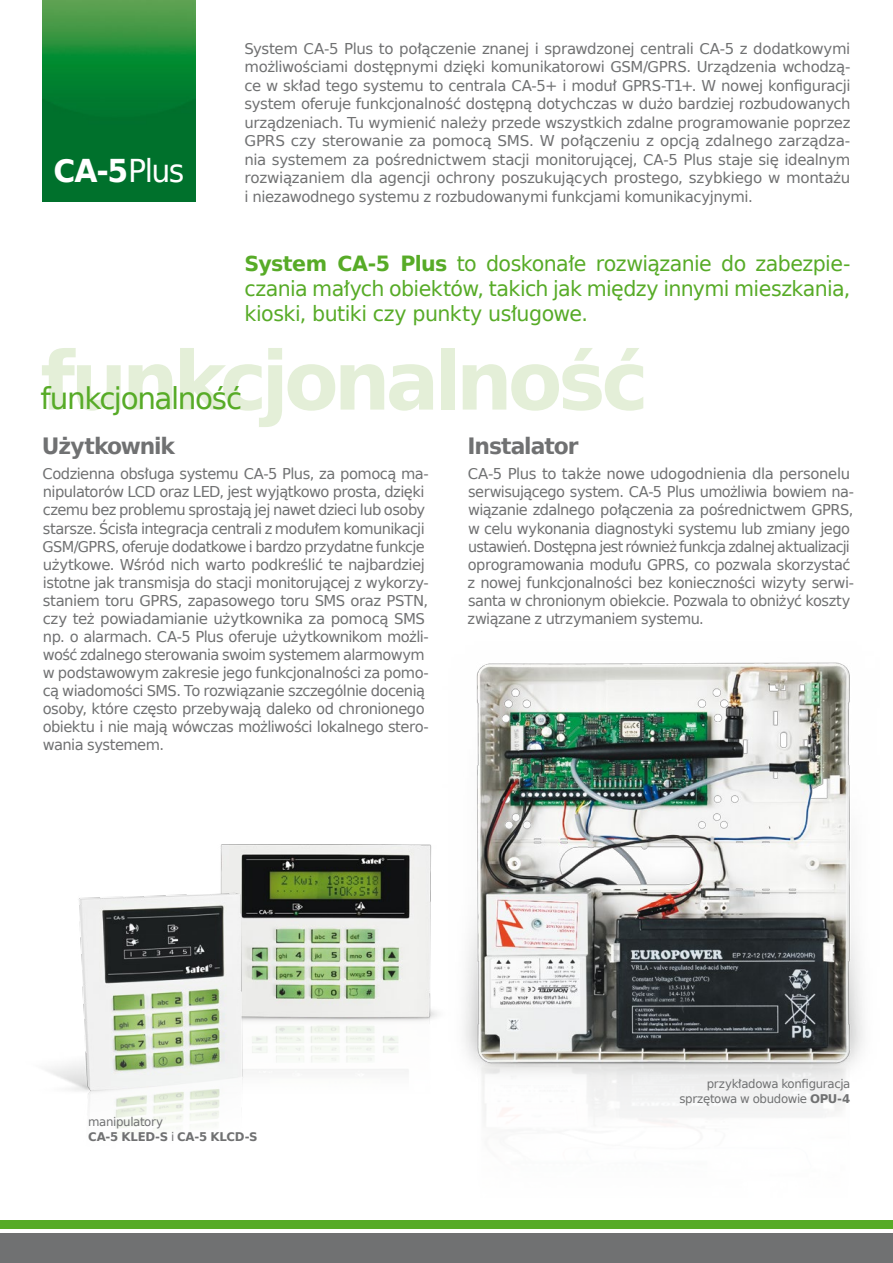
<style>
.page{position:relative;width:893px;height:1263px;background:#fff}
.page>*{position:absolute;margin:0;border:0;box-sizing:border-box;transform-origin:0 0}
.t1{font:700 81px "Prima Sans EU";letter-spacing:-.06em;color:#e4efd8}
.t2{font:700 31.5px "Prima Sans EU";color:#fff;scale:.95 1}
.t3{font:30px "Prima Sans EU";letter-spacing:-.045em;color:#57ab27}
.Śródtytuł{font:700 22.5px "Prima Sans EU";letter-spacing:-.05em;color:#707172}
.t4{font:21px/25.2px "Prima Sans EU";letter-spacing:-.025em;color:#57ab27;text-align:justify}
.text{font:15px/18px "Prima Sans EU";letter-spacing:-.035em;color:#707172}
.t5{font:12px "Prima Sans EU";letter-spacing:-.03em;color:#707172}
.t6{font:700 12px "Prima Sans EU";letter-spacing:-.015em;color:#707172}
.s1{font-weight:400}
.s2{font-weight:700}
</style>
<div class="page">
<img style="left:43px;top:0;width:153px;height:202px">
<div style="left:0;top:1233px;width:893px;height:30px;background:#707172"></div>
<div style="left:0;top:1220px;width:893px;height:9px;background:#57ab27"></div>
<img style="left:470px;top:662px;width:393px;height:461px">
<img style="left:220px;top:844px;width:250px;height:228px">
<img style="left:46px;top:856px;width:280px;height:276px">
<p class="t2" style="left:54px;top:149px;width:139px">CA-5 <span class="s1">Plus</span></p>
<p class="text" style="left:244px;top:39px;width:607px;line-height:18.5px;text-align:justify">System CA-5 Plus to połączenie znanej i sprawdzonej centrali CA-5 z dodatkowymi możliwościami dostępnymi dzięki komunikatorowi GSM/GPRS. Urządzenia wchodzą&shy;ce w skład tego systemu to centrala CA-5+ i moduł GPRS-T1+. W nowej konfiguracji system oferuje funkcjonalność dostępną dotychczas w dużo bardziej rozbudowanych urządzeniach. Tu wymienić należy przede wszystkich zdalne programowanie poprzez GPRS czy sterowanie za pomocą SMS. W połączeniu z opcją zdalnego zarządza&shy;nia systemem za pośrednictwem stacji monitorującej, CA-5 Plus staje się idealnym rozwiązaniem dla agencji ochrony poszukujących prostego, szybkiego w montażu i niezawodnego systemu z rozbudowanymi funkcjami komunikacyjnymi.</p>
<p class="t4" style="left:244px;top:250px;width:607px"><span class="s2">System CA-5 Plus</span> to doskonałe rozwiązanie do zabezpie&shy;czania małych obiektów, takich jak między innymi mieszkania, kioski, butiki czy punkty usługowe.</p>
<p class="t1" style="left:40px;top:324px;width:610px">funkcjonalność</p>
<p class="t3" style="left:40px;top:378px;width:203px">funkcjonalność</p>
<p class="Śródtytuł" style="left:42px;top:430px;width:135px">Użytkownik</p>
<p class="text" style="left:43px;top:465px;width:388px">Codzienna obsługa systemu CA-5 Plus, za pomocą ma&shy;nipulatorów LCD oraz LED, jest wyjątkowo prosta, dzięki czemu bez problemu sprostają jej nawet dzieci lub osoby starsze. Ścisła integracja centrali z modułem komunikacji GSM/GPRS, oferuje dodatkowe i bardzo przydatne funkcje użytkowe. Wśród nich warto podkreślić te najbardziej istotne jak transmisja do stacji monitorującej z wykorzy&shy;staniem toru GPRS, zapasowego toru SMS oraz PSTN, czy też powiadamianie użytkownika za pomocą SMS np. o alarmach. CA-5 Plus oferuje użytkownikom możli&shy;wość zdalnego sterowania swoim systemem alarmowym w podstawowym zakresie jego funkcjonalności za pomo&shy;cą wiadomości SMS. To rozwiązanie szczególnie docenią osoby, które często przebywają daleko od chronionego obiektu i nie mają wówczas możliwości lokalnego stero&shy;wania systemem.</p>
<p class="Śródtytuł" style="left:467px;top:430px;width:113px">Instalator</p>
<p class="text" style="left:468px;top:465px;width:388px">CA-5 Plus to także nowe udogodnienia dla personelu serwisującego system. CA-5 Plus umożliwia bowiem na&shy;wiązanie zdalnego połączenia za pośrednictwem GPRS, w celu wykonania diagnostyki systemu lub zmiany jego ustawień. Dostępna jest również funkcja zdalnej aktualizacji oprogramowania modułu GPRS, co pozwala skorzystać z nowej funkcjonalności bez konieczności wizyty serwi&shy;santa w chronionym obiekcie. Pozwala to obniżyć koszty związane z utrzymaniem systemu.</p>
<p class="t5" style="left:88px;top:1114px;width:76px">manipulatory</p>
<p class="t6" style="left:88px;top:1128px;width:171px">CA-5 KLED-S <span class="s1">i</span> CA-5 KLCD-S</p>
<p class="t5" style="left:707px;top:1075px;width:145px">przykładowa konfiguracja</p>
<p class="t5" style="left:679px;top:1090px;width:172px">sprzętowa w obudowie <span class="s2">OPU-4</span></p>
</div>
